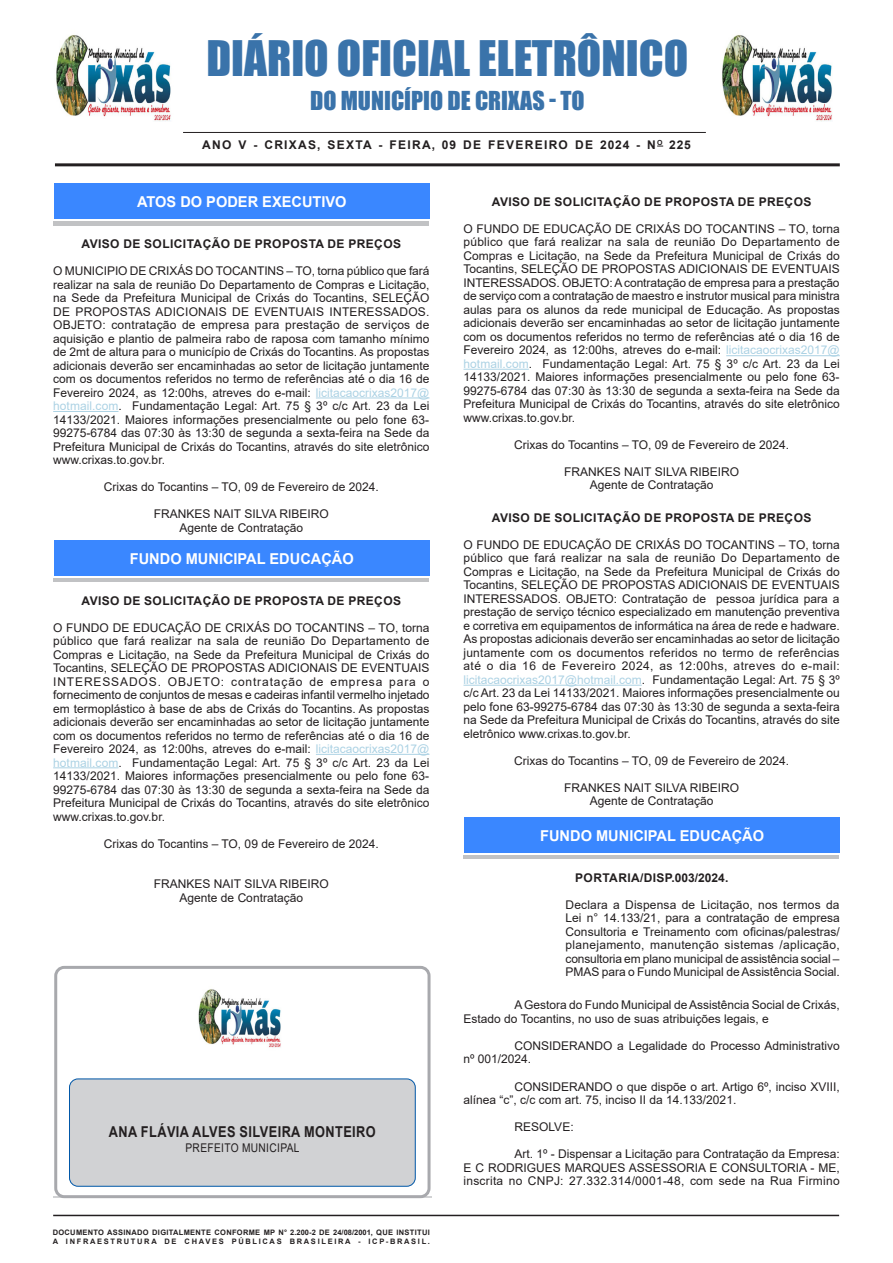
<style>
.page{position:relative;width:893px;height:1263px;background:#fff}
.page>*{position:absolute;margin:0;border:0;box-sizing:border-box;transform-origin:0 0}
.t1{font:45px "Impact";color:#3a73aa}
.t2{font:24px "Impact";color:#3a73aa}
.Chancela{font:700 15px "Arial";color:#fff}
.t3{font:700 15px "Arial";letter-spacing:.035em;color:#231f20;scale:.85 1}
.SEM_PARAGRAFO{font:12px/13.5px "Arial";color:#231f20;text-align:justify}
.CORPO_DE_TEXTO{font:12px/13.5px "Arial";color:#231f20}
.EMENTA{font:12px/13.5px "Arial";letter-spacing:-.005em;color:#231f20;text-align:justify}
.CARGO{font:12px "Arial";color:#231f20}
.TITULOS{font:700 12px "Arial";letter-spacing:.035em;color:#231f20}
.CIDADE{font:12px "Arial";color:#231f20}
.TITULOS-2{font:700 12px "Arial";letter-spacing:.11em;color:#231f20}
.SEM_PARAGRAFO-2{font:12px "Arial";letter-spacing:.035em;color:#231f20;scale:.85 1}
.t4{font:700 7.5px "Arial";letter-spacing:.04em;color:#231f20}
.t5{font:700 7.5px "Arial";letter-spacing:.225em;color:#231f20}
.s1{color:#acd2e4}
</style>
<div class="page">
<hr style="left:53px;top:1215px;width:786px;height:1px;background:#231f20">
<hr style="left:55px;top:163px;width:785px;height:3px;background:#231f20">
<hr style="left:183px;top:132px;width:523px;height:1px;background:#231f20">
<hr style="left:53px;top:1197px;width:379px;height:1px;background:#d1d2d4">
<div style="left:54px;top:966px;width:377px;height:232px;border:3px solid #a8a9ad;border-radius:9px"></div>
<div style="left:70px;top:1079px;width:345px;height:107px;background:#d1d2d4;border-radius:9px"></div>
<div style="left:69px;top:1079px;width:346px;height:107px;border:1px solid #0057a8;border-radius:9px"></div>
<img style="left:198px;top:989px;width:83px;height:59px">
<img style="left:722px;top:35px;width:110px;height:87px">
<img style="left:56px;top:35px;width:115px;height:87px">
<div style="left:53px;top:189px;width:375px;height:37px;background:#c1c2c4"></div>
<div style="left:53px;top:186px;width:375px;height:35px;background:#fff"></div>
<div style="left:54px;top:184px;width:375px;height:35px;background:#3a87ff"></div>
<svg style="left:53px;top:578px;width:375px;height:4px"></svg>
<div style="left:53px;top:542px;width:375px;height:35px;background:#3a87ff"></div>
<div style="left:54px;top:540px;width:375px;height:35px;background:#3a87ff"></div>
<hr style="left:316px;top:397px;width:113px;height:1px;background:#acd2e4">
<hr style="left:53px;top:411px;width:65px;height:1px;background:#acd2e4">
<hr style="left:316px;top:754px;width:113px;height:1px;background:#acd2e4">
<hr style="left:53px;top:767px;width:65px;height:1px;background:#acd2e4">
<hr style="left:726px;top:355px;width:114px;height:1px;background:#acd2e4">
<hr style="left:463px;top:369px;width:66px;height:1px;background:#acd2e4">
<hr style="left:463px;top:685px;width:179px;height:1px;background:#acd2e4">
<hr style="left:463px;top:855px;width:376px;height:4px;background:#c1c2c4">
<div style="left:463px;top:819px;width:376px;height:35px;background:#3a87ff"></div>
<div style="left:465px;top:817px;width:375px;height:35px;background:#3a87ff"></div>
<p class="t1" style="left:206px;top:23px;width:483px">DIÁRIO OFICIAL ELETRÔNICO</p>
<p class="t2" style="left:310px;top:82px;width:276px">DO MUNICÍPIO DE CRIXAS - TO</p>
<p class="TITULOS-2" style="left:202px;top:137px;width:490px">ANO V - CRIXAS, SEXTA - FEIRA, 09 DE FEVEREIRO DE 2024 - N<sup>O</sup> 225</p>
<p class="Chancela" style="left:137px;top:191px;width:211px">ATOS DO PODER EXECUTIVO</p>
<p class="TITULOS" style="left:81px;top:235px;width:321px">AVISO DE SOLICITAÇÃO DE PROPOSTA DE PREÇOS</p>
<p class="SEM_PARAGRAFO" style="left:53px;top:264px;width:378px">O MUNICIPIO DE CRIXÁS DO TOCANTINS – TO, torna público que fará realizar na sala de reunião Do Departamento de Compras e Licitação, na Sede da Prefeitura Municipal de Crixás do Tocantins, SELEÇÃO DE PROPOSTAS ADICIONAIS DE EVENTUAIS INTERESSADOS.<br>OBJETO: contratação de empresa para prestação de serviços de aquisição e plantio de palmeira rabo de raposa com tamanho mínimo de 2mt de altura para o município de Crixás do Tocantins. As propostas adicionais deverão ser encaminhadas ao setor de licitação juntamente com os documentos referidos no termo de referências até o dia 16 de Fevereiro 2024, as 12:00hs, atreves do e-mail: <span class="s1">licitacaocrixas2017@ hotmail.com</span>. Fundamentação Legal: Art. 75 § 3º c/c Art. 23 da Lei 14133/2021. Maiores informações presencialmente ou pelo fone 63- 99275-6784 das 07:30 às 13:30 de segunda a sexta-feira na Sede da Prefeitura Municipal de Crixás do Tocantins, através do site eletrônico www.crixas.to.gov.br.</p>
<p class="CIDADE" style="left:104px;top:479px;width:276px">Crixas do Tocantins – TO, 09 de Fevereiro de 2024.</p>
<p class="CARGO" style="left:154px;top:506px;width:176px">FRANKES NAIT SILVA RIBEIRO</p>
<p class="CARGO" style="left:180px;top:519px;width:125px">Agente de Contratação</p>
<p class="Chancela" style="left:130px;top:548px;width:226px">FUNDO MUNICIPAL EDUCAÇÃO</p>
<p class="TITULOS" style="left:81px;top:592px;width:321px">AVISO DE SOLICITAÇÃO DE PROPOSTA DE PREÇOS</p>
<p class="SEM_PARAGRAFO" style="left:53px;top:620px;width:378px">O FUNDO DE EDUCAÇÃO DE CRIXÁS DO TOCANTINS – TO, torna público que fará realizar na sala de reunião Do Departamento de Compras e Licitação, na Sede da Prefeitura Municipal de Crixás do Tocantins, SELEÇÃO DE PROPOSTAS ADICIONAIS DE EVENTUAIS INTERESSADOS. OBJETO: contratação de empresa para o fornecimento de conjuntos de mesas e cadeiras infantil vermelho injetado em termoplástico à base de abs de Crixás do Tocantins. As propostas adicionais deverão ser encaminhadas ao setor de licitação juntamente com os documentos referidos no termo de referências até o dia 16 de Fevereiro 2024, as 12:00hs, atreves do e-mail: <span class="s1">licitacaocrixas2017@ hotmail.com</span>. Fundamentação Legal: Art. 75 § 3º c/c Art. 23 da Lei 14133/2021. Maiores informações presencialmente ou pelo fone 63- 99275-6784 das 07:30 às 13:30 de segunda a sexta-feira na Sede da Prefeitura Municipal de Crixás do Tocantins, através do site eletrônico www.crixas.to.gov.br.</p>
<p class="CIDADE" style="left:104px;top:835px;width:276px">Crixas do Tocantins – TO, 09 de Fevereiro de 2024.</p>
<p class="CARGO" style="left:154px;top:875px;width:176px">FRANKES NAIT SILVA RIBEIRO</p>
<p class="CARGO" style="left:180px;top:889px;width:125px">Agente de Contratação</p>
<p class="t3" style="left:109px;top:1121px;width:316px">ANA FLÁVIA ALVES SILVEIRA MONTEIRO</p>
<p class="SEM_PARAGRAFO-2" style="left:185px;top:1139px;width:136px">PREFEITO MUNICIPAL</p>
<p class="t4" style="left:53px;top:1227px;width:379px">DOCUMENTO ASSINADO DIGITALMENTE CONFORME MP N° 2.200-2 DE 24/08/2001, QUE INSTITUI</p>
<p class="t5" style="left:53px;top:1236px;width:379px">A INFRAESTRUTURA DE CHAVES PÚBLICAS BRASILEIRA - ICP-BRASIL.</p>
<p class="TITULOS" style="left:492px;top:193px;width:321px">AVISO DE SOLICITAÇÃO DE PROPOSTA DE PREÇOS</p>
<p class="SEM_PARAGRAFO" style="left:463px;top:222px;width:378px">O FUNDO DE EDUCAÇÃO DE CRIXÁS DO TOCANTINS – TO, torna público que fará realizar na sala de reunião Do Departamento de Compras e Licitação, na Sede da Prefeitura Municipal de Crixás do Tocantins, SELEÇÃO DE PROPOSTAS ADICIONAIS DE EVENTUAIS INTERESSADOS. OBJETO: A contratação de empresa para a prestação de serviço com a contratação de maestro e instrutor musical para ministra aulas para os alunos da rede municipal de Educação. As propostas adicionais deverão ser encaminhadas ao setor de licitação juntamente com os documentos referidos no termo de referências até o dia 16 de Fevereiro 2024, as 12:00hs, atreves do e-mail: <span class="s1">licitacaocrixas2017@ hotmail.com</span>. Fundamentação Legal: Art. 75 § 3º c/c Art. 23 da Lei 14133/2021. Maiores informações presencialmente ou pelo fone 63- 99275-6784 das 07:30 às 13:30 de segunda a sexta-feira na Sede da Prefeitura Municipal de Crixás do Tocantins, através do site eletrônico www.crixas.to.gov.br.</p>
<p class="CIDADE" style="left:514px;top:436px;width:276px">Crixas do Tocantins – TO, 09 de Fevereiro de 2024.</p>
<p class="CARGO" style="left:564px;top:463px;width:176px">FRANKES NAIT SILVA RIBEIRO</p>
<p class="CARGO" style="left:590px;top:477px;width:125px">Agente de Contratação</p>
<p class="TITULOS" style="left:492px;top:509px;width:321px">AVISO DE SOLICITAÇÃO DE PROPOSTA DE PREÇOS</p>
<p class="SEM_PARAGRAFO" style="left:463px;top:538px;width:378px">O FUNDO DE EDUCAÇÃO DE CRIXÁS DO TOCANTINS – TO, torna público que fará realizar na sala de reunião Do Departamento de Compras e Licitação, na Sede da Prefeitura Municipal de Crixás do Tocantins, SELEÇÃO DE PROPOSTAS ADICIONAIS DE EVENTUAIS INTERESSADOS. OBJETO: Contratação de pessoa jurídica para a prestação de serviço técnico especializado em manutenção preventiva e corretiva em equipamentos de informática na área de rede e hadware.<br>As propostas adicionais deverão ser encaminhadas ao setor de licitação juntamente com os documentos referidos no termo de referências até o dia 16 de Fevereiro 2024, as 12:00hs, atreves do e-mail: <span class="s1">licitacaocrixas2017@hotmail.com</span>. Fundamentação Legal: Art. 75 § 3º c/c Art. 23 da Lei 14133/2021. Maiores informações presencialmente ou pelo fone 63-99275-6784 das 07:30 às 13:30 de segunda a sexta-feira na Sede da Prefeitura Municipal de Crixás do Tocantins, através do site eletrônico www.crixas.to.gov.br.</p>
<p class="CIDADE" style="left:514px;top:752px;width:276px">Crixas do Tocantins – TO, 09 de Fevereiro de 2024.</p>
<p class="CARGO" style="left:564px;top:779px;width:176px">FRANKES NAIT SILVA RIBEIRO</p>
<p class="CARGO" style="left:590px;top:793px;width:125px">Agente de Contratação</p>
<p class="Chancela" style="left:540px;top:825px;width:226px">FUNDO MUNICIPAL EDUCAÇÃO</p>
<p class="TITULOS" style="left:575px;top:869px;width:155px">PORTARIA/DISP.003/2024.</p>
<p class="EMENTA" style="left:566px;top:898px;width:276px">Declara a Dispensa de Licitação, nos termos da Lei n° 14.133/21, para a contratação de empresa Consultoria e Treinamento com oficinas/palestras/ planejamento, manutenção sistemas /aplicação, consultoria em plano municipal de assistência social – PMAS para o Fundo Municipal de Assistência Social.</p>
<p class="CORPO_DE_TEXTO" style="left:463px;top:998px;width:378px;text-indent:51px">A Gestora do Fundo Municipal de Assistência Social de Crixás,<br>Estado do Tocantins, no uso de suas atribuições legais, e</p>
<p class="CORPO_DE_TEXTO" style="left:463px;top:1039px;width:378px;text-indent:51px">CONSIDERANDO a Legalidade do Processo Administrativo nº 001/2024.</p>
<p class="CORPO_DE_TEXTO" style="left:463px;top:1079px;width:378px;text-indent:51px">CONSIDERANDO o que dispõe o art. Artigo 6º, inciso XVIII, alínea “c”, c/c com art. 75, inciso II da 14.133/2021.</p>
<p class="CORPO_DE_TEXTO" style="left:514px;top:1120px;width:61px">RESOLVE:</p>
<p class="CORPO_DE_TEXTO" style="left:463px;top:1147px;width:378px;text-align:justify;text-indent:51px">Art. 1º - Dispensar a Licitação para Contratação da Empresa:<br>E C RODRIGUES MARQUES ASSESSORIA E CONSULTORIA - ME, inscrita no CNPJ: 27.332.314/0001-48, com sede na Rua Firmino</p>
</div>
